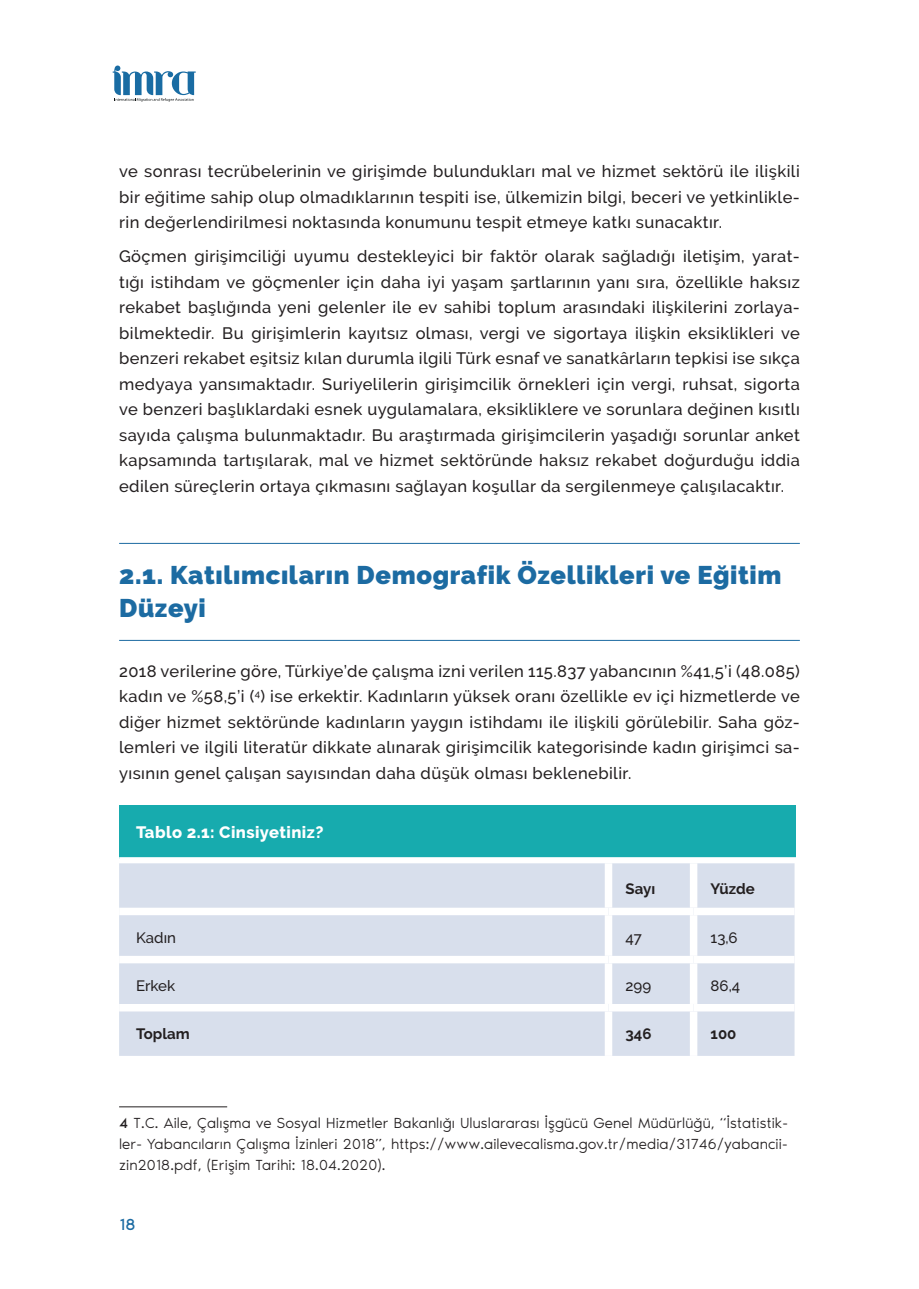
<style>
.page{position:relative;width:919px;height:1289px;background:#fff}
.page>*{position:absolute;margin:0;border:0;box-sizing:border-box;transform-origin:0 0}
.t1{font:900 25.5px/33px "Raleway";letter-spacing:.025em;color:#1c6ba2}
.t2{font:500 16.5px/25.5px "Raleway";letter-spacing:.025em;color:#231f20;text-align:justify}
.t3{font:800 16.5px "Raleway";letter-spacing:.025em;color:#fff}
.t4{font:16.5px "Noir Pro";color:#1c6ba2}
.t5{font:300 15px/21px "Noir Pro";letter-spacing:.01em;color:#231f20;text-align:justify}
.t6{font:500 15px "Raleway";color:#231f20}
.t7{font:700 15px "Raleway";color:#231f20}
.s1{font-weight:400}
</style>
<div class="page">
<svg style="left:113px;top:66px;width:83px;height:36px"></svg>
<hr style="left:119px;top:640px;width:680px;height:1px;background:#1c6ba2">
<hr style="left:119px;top:543px;width:680px;height:1px;background:#1c6ba2">
<div style="left:119px;top:805px;width:676px;height:53px;background:#17abae"></div>
<hr style="left:119px;top:857px;width:680px;height:3px;background:#fff">
<div style="left:119px;top:863px;width:675px;height:192px;background:#d8dfec"></div>
<div style="left:604px;top:863px;width:8px;height:44px;background:#fff"></div>
<div style="left:689px;top:863px;width:8px;height:44px;background:#fff"></div>
<div style="left:119px;top:907px;width:489px;height:8px;background:#fff"></div>
<div style="left:608px;top:907px;width:85px;height:8px;background:#fff"></div>
<div style="left:604px;top:915px;width:8px;height:40px;background:#fff"></div>
<div style="left:693px;top:907px;width:101px;height:8px;background:#fff"></div>
<div style="left:689px;top:915px;width:8px;height:40px;background:#fff"></div>
<div style="left:119px;top:955px;width:489px;height:8px;background:#fff"></div>
<div style="left:608px;top:955px;width:85px;height:8px;background:#fff"></div>
<div style="left:604px;top:963px;width:8px;height:40px;background:#fff"></div>
<div style="left:693px;top:955px;width:101px;height:8px;background:#fff"></div>
<div style="left:689px;top:963px;width:8px;height:40px;background:#fff"></div>
<div style="left:119px;top:1003px;width:489px;height:8px;background:#fff"></div>
<div style="left:608px;top:1003px;width:85px;height:8px;background:#fff"></div>
<div style="left:604px;top:1011px;width:8px;height:44px;background:#fff"></div>
<div style="left:693px;top:1003px;width:101px;height:8px;background:#fff"></div>
<div style="left:689px;top:1011px;width:8px;height:44px;background:#fff"></div>
<hr style="left:119px;top:1106px;width:108px;height:1px;background:#231f20">
<p class="t2" style="left:119px;top:159px;width:682px">ve sonrası tecrübelerinin ve girişimde bulundukları mal ve hizmet sektörü ile ilişkili bir eğitime sahip olup olmadıklarının tespiti ise, ülkemizin bilgi, beceri ve yetkinlikle&shy;rin değerlendirilmesi noktasında konumunu tespit etmeye katkı sunacaktır.</p>
<p class="t2" style="left:119px;top:244px;width:682px">Göçmen girişimciliği uyumu destekleyici bir faktör olarak sağladığı iletişim, yarat&shy;tığı istihdam ve göçmenler için daha iyi yaşam şartlarının yanı sıra, özellikle haksız rekabet başlığında yeni gelenler ile ev sahibi toplum arasındaki ilişkilerini zorlaya&shy;bilmektedir. Bu girişimlerin kayıtsız olması, vergi ve sigortaya ilişkin eksiklikleri ve benzeri rekabet eşitsiz kılan durumla ilgili Türk esnaf ve sanatkârların tepkisi ise sıkça medyaya yansımaktadır. Suriyelilerin girişimcilik örnekleri için vergi, ruhsat, sigorta ve benzeri başlıklardaki esnek uygulamalara, eksikliklere ve sorunlara değinen kısıtlı sayıda çalışma bulunmaktadır. Bu araştırmada girişimcilerin yaşadığı sorunlar anket kapsamında tartışılarak, mal ve hizmet sektöründe haksız rekabet doğurduğu iddia edilen süreçlerin ortaya çıkmasını sağlayan koşullar da sergilenmeye çalışılacaktır.</p>
<h1 class="t1" style="left:119px;top:559px;width:664px">2.1. Katılımcıların Demografik Özellikleri ve Eğitim<br>Düzeyi</h1>
<p class="t2" style="left:119px;top:658px;width:682px">2018 verilerine göre, Türkiye’de çalışma izni verilen 115.837 yabancının %41,5’i (48.085) kadın ve %58,5’i (<sup>4</sup>) ise erkektir. Kadınların yüksek oranı özellikle ev içi hizmetlerde ve diğer hizmet sektöründe kadınların yaygın istihdamı ile ilişkili görülebilir. Saha göz&shy;lemleri ve ilgili literatür dikkate alınarak girişimcilik kategorisinde kadın girişimci sa&shy;yısının genel çalışan sayısından daha düşük olması beklenebilir.</p>
<p class="t3" style="left:136px;top:822px;width:189px">Tablo 2.1: Cinsiyetiniz?</p>
<p class="t7" style="left:625px;top:880px;width:31px">Sayı</p>
<p class="t7" style="left:710px;top:880px;width:46px">Yüzde</p>
<p class="t6" style="left:136px;top:928px;width:41px">Kadın</p>
<p class="t6" style="left:625px;top:928px;width:18px">47</p>
<p class="t6" style="left:710px;top:928px;width:29px">13,6</p>
<p class="t6" style="left:136px;top:976px;width:41px">Erkek</p>
<p class="t6" style="left:625px;top:976px;width:27px">299</p>
<p class="t6" style="left:710px;top:976px;width:31px">86,4</p>
<p class="t7" style="left:136px;top:1025px;width:55px">Toplam</p>
<p class="t7" style="left:625px;top:1025px;width:28px">346</p>
<p class="t7" style="left:710px;top:1025px;width:27px">100</p>
<p class="t5" style="left:119px;top:1111px;width:670px"><span class="s1">4</span> T.C. Aile, Çalışma ve Sosyal Hizmetler Bakanlığı Uluslararası İşgücü Genel Müdürlüğü, “İstatistik&shy;ler- Yabancıların Çalışma İzinleri 2018”, https://www.ailevecalisma.gov.tr/media/31746/yabancii&shy;zin2018.pdf, (Erişim Tarihi: 18.04.2020).</p>
<p class="t4" style="left:119px;top:1211px;width:18px">18</p>
</div>
